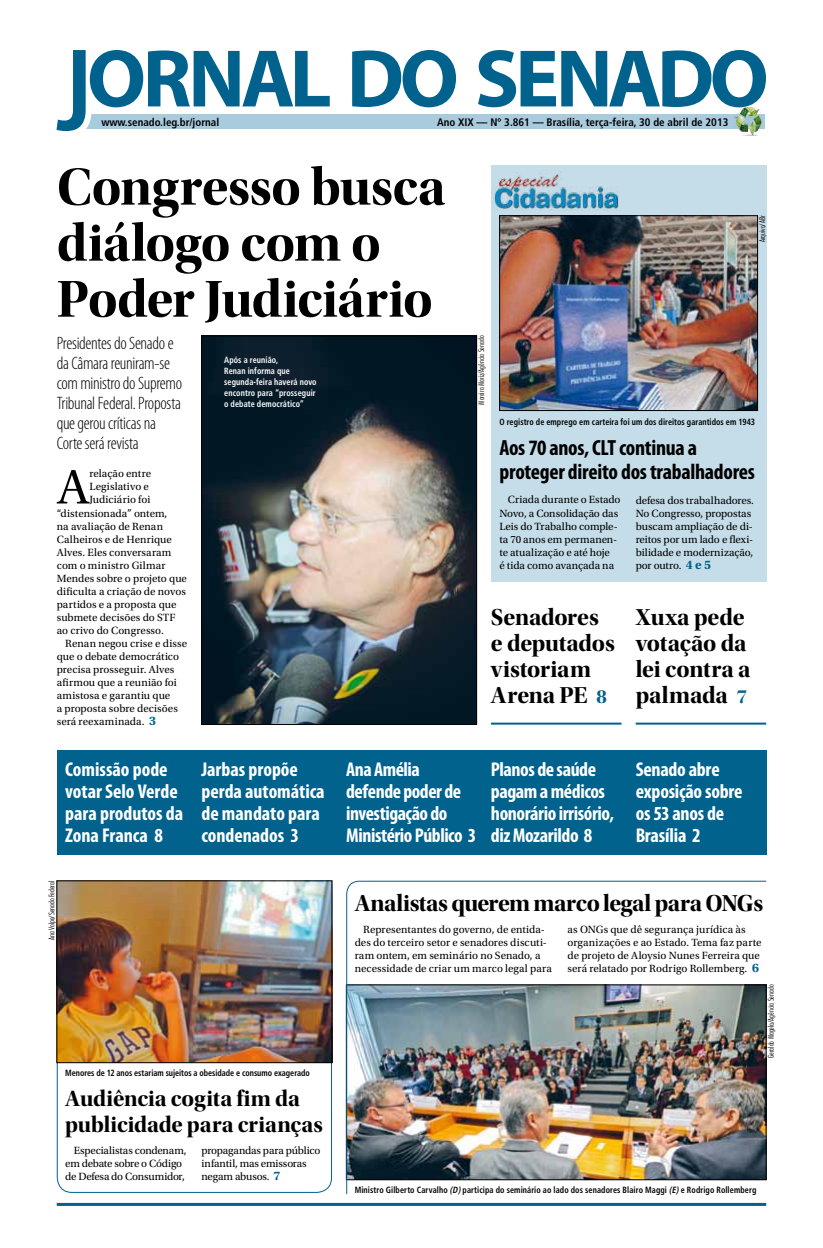
<style>
.page{position:relative;width:823px;height:1248px;background:#fff}
.page>*{position:absolute;margin:0;border:0;box-sizing:border-box;transform-origin:0 0}
.t1{font:54px/56px "Utopia Std Bold Disp";letter-spacing:-.01em;color:#000}
.t2{font:50.8px "Utopia Std";color:#000}
.t3{font:24px/26px "Utopia Std Bold Disp";letter-spacing:-.01em;color:#000}
.t4{font:23px/26px "Utopia Std Bold Disp";letter-spacing:-.005em;color:#000}
.t5{font:700 condensed 22px/24px "Myriad Pro";letter-spacing:-.015em;color:#000}
.t6{font:700 condensed 20px/22px "Myriad Pro";letter-spacing:-.015em;color:#fff}
.t7{font:300 condensed 18px/20px "Myriad Pro";letter-spacing:-.02em;color:#000}
.t8{font:11px/13px "Utopia Std";color:#000}
.t9{font:700 condensed 11px "Frutiger";color:#000}
.t10{font:11px/13px "Utopia Std";letter-spacing:-.02em;color:#000}
.t11{font:11px "Utopia Std";letter-spacing:.02em;color:#000}
.t12{font:700 condensed 9px "Frutiger";letter-spacing:.01em;color:#000;scale:.9 1}
.t13{font:700 condensed 9px/11px "Frutiger";letter-spacing:.015em;color:#fff;scale:.9 1}
.t14{font:300 condensed 8px "Futura BT";color:#000}
.s1{font-weight:700;font-size:13px;color:#00628d}
.s2{font-size:20px;color:#00628d}
.s3{font-style:italic}
</style>
<div class="page">
<hr style="left:57px;top:1202px;width:708px;height:3px;background:#00628d">
<svg style="left:56px;top:880px;width:276px;height:313px"></svg>
<img style="left:59px;top:882px;width:271px;height:178px">
<div style="left:57px;top:880px;width:275px;height:182px;border:1px solid #000"></div>
<div style="left:57px;top:750px;width:708px;height:104px;background:#00628d"></div>
<div style="left:490px;top:165px;width:275px;height:416px;background:#c5dde8"></div>
<div style="left:75px;top:115px;width:689px;height:14px;background:#a8ccdd"></div>
<img style="left:733px;top:108px;width:27px;height:27px">
<svg style="left:56px;top:50px;width:273px;height:82px"></svg>
<svg style="left:352px;top:50px;width:103px;height:57px"></svg>
<svg style="left:478px;top:50px;width:77px;height:57px"></svg>
<svg style="left:561px;top:50px;width:204px;height:57px"></svg>
<img style="left:203px;top:338px;width:271px;height:384px">
<div style="left:201px;top:336px;width:275px;height:388px;border:1px solid #000"></div>
<img style="left:501px;top:217px;width:254px;height:191px">
<div style="left:499px;top:215px;width:258px;height:195px;border:1px solid #000"></div>
<img style="left:490px;top:171px;width:129px;height:44px">
<hr style="left:490px;top:722px;width:131px;height:2px;background:#00628d">
<hr style="left:635px;top:722px;width:130px;height:2px;background:#00628d">
<img style="left:345px;top:880px;width:421px;height:314px">
<p class="t9" style="left:101px;top:116px;width:119px">www.senado.leg.br/jornal</p>
<p class="t9" style="left:437px;top:116px;width:293px">Ano XIX — Nº 3.861 — Brasília, terça-feira, 30 de abril de 2013</p>
<h1 class="t1" style="left:57px;top:159px;width:390px">Congresso busca diálogo com o<br>Poder Judiciário</h1>
<p class="t13" style="left:224px;top:355px;width:104px">Após a reunião,<br>Renan informa que segunda-feira haverá novo encontro para “prosseguir o debate democrático”</p>
<p class="t14" style="left:757px;top:242px;width:28px;rotate:-90deg">Arquivo/ABr</p>
<p class="t14" style="left:476px;top:404px;width:70px;rotate:-90deg">Moreira Mariz/Agência Senado</p>
<h3 class="t7" style="left:57px;top:333px;width:127px">Presidentes do Senado e da Câmara reuniram-se com ministro do Supremo<br>Tribunal Federal. Proposta que gerou críticas na<br>Corte será revista</h3>
<h2 class="t2" style="left:57px;top:459px;width:34px">A</h2>
<p class="t8" style="left:89px;top:467px;width:63px">relação entre</p>
<p class="t12" style="left:499px;top:417px;width:285px">O registro de emprego em carteira foi um dos direitos garantidos em 1943</p>
<h3 class="t5" style="left:499px;top:435px;width:257px">Aos 70 anos, CLT continua a proteger direito dos trabalhadores</h3>
<p class="t8" style="left:89px;top:480px;width:61px">Legislativo e</p>
<p class="t8" style="left:89px;top:493px;width:62px">Judiciário foi</p>
<p class="t8" style="left:57px;top:506px;width:112px">“distensionada” ontem,</p>
<p class="t8" style="left:57px;top:519px;width:108px">na avaliação de Renan</p>
<p class="t8" style="left:57px;top:532px;width:116px">Calheiros e de Henrique</p>
<p class="t8" style="left:57px;top:545px;width:116px">Alves. Eles conversaram</p>
<p class="t11" style="left:57px;top:559px;width:110px">com o ministro Gilmar</p>
<p class="t8" style="left:57px;top:571px;width:132px">Mendes sobre o projeto que</p>
<p class="t8" style="left:57px;top:584px;width:130px">dificulta a criação de novos</p>
<p class="t8" style="left:57px;top:597px;width:121px">partidos e a proposta que</p>
<p class="t8" style="left:57px;top:610px;width:120px">submete decisões do STF</p>
<p class="t8" style="left:57px;top:623px;width:108px">ao crivo do Congresso.</p>
<p class="t8" style="left:65px;top:636px;width:123px">Renan negou crise e disse</p>
<p class="t8" style="left:57px;top:649px;width:124px">que o debate democrático</p>
<p class="t8" style="left:57px;top:662px;width:119px">precisa prosseguir. Alves</p>
<p class="t8" style="left:57px;top:675px;width:121px">afirmou que a reunião foi</p>
<p class="t8" style="left:57px;top:688px;width:115px">amistosa e garantiu que</p>
<p class="t8" style="left:57px;top:701px;width:123px">a proposta sobre decisões</p>
<p class="t8" style="left:57px;top:714px;width:101px">será reexaminada. <span class="s1">3</span></p>
<p class="t8" style="left:499px;top:493px;width:122px;text-indent:9px">Criada durante o Estado<br>Novo, a Consolidação das<br>Leis do Trabalho comple&shy;ta 70 anos em permanen&shy;te atualização e até hoje<br>é tida como avançada na</p>
<p class="t8" style="left:635px;top:493px;width:120px">defesa dos trabalhadores.<br>No Congresso, propostas buscam ampliação de di&shy;reitos por um lado e flexi&shy;bilidade e modernização, por outro. <span class="s1">4 e 5</span></p>
<h3 class="t3" style="left:490px;top:604px;width:125px">Senadores e deputados vistoriam<br>Arena PE <span class="s2">8</span></h3>
<h3 class="t3" style="left:635px;top:604px;width:116px">Xuxa pede votação da lei contra a palmada <span class="s2">7</span></h3>
<h3 class="t6" style="left:65px;top:758px;width:119px">Comissão pode votar Selo Verde para produtos da<br>Zona Franca 8</h3>
<p class="t14" style="left:47px;top:940px;width:61px;rotate:-90deg">Ana Volpe/Senado Federal</p>
<h3 class="t6" style="left:201px;top:758px;width:125px">Jarbas propõe perda automática de mandato para condenados 3</h3>
<p class="t12" style="left:65px;top:1067px;width:273px">Menores de 12 anos estariam sujeitos a obesidade e consumo exagerado</p>
<h3 class="t4" style="left:65px;top:1085px;width:259px">Audiência cogita fim da publicidade para crianças</h3>
<p class="t10" style="left:65px;top:1143px;width:123px;text-indent:9px">Especialistas condenam, em debate sobre o Código de Defesa do Consumidor,</p>
<p class="t8" style="left:201px;top:1143px;width:120px">propagandas para público infantil, mas emissoras negam abusos. <span class="s1">7</span></p>
<h3 class="t6" style="left:346px;top:758px;width:131px">Ana Amélia defende poder de investigação do<br>Ministério Público 3</h3>
<h3 class="t6" style="left:490px;top:758px;width:124px">Planos de saúde pagam a médicos honorário irrisório, diz Mozarildo 8</h3>
<h3 class="t6" style="left:635px;top:758px;width:108px">Senado abre exposição sobre os 53 anos de<br>Brasília 2</h3>
<h3 class="t3" style="left:354px;top:890px;width:410px">Analistas querem marco legal para ONGs</h3>
<p class="t8" style="left:354px;top:922px;width:198px;text-indent:9px">Representantes do governo, de entida&shy;des do terceiro setor e senadores discuti&shy;ram ontem, em seminário no Senado, a necessidade de criar um marco legal para</p>
<p class="t8" style="left:567px;top:922px;width:195px">as ONGs que dê segurança jurídica às organizações e ao Estado. Tema faz parte de projeto de Aloysio Nunes Ferreira que será relatado por Rodrigo Rollemberg. <span class="s1">6</span></p>
<p class="t14" style="left:765px;top:1057px;width:75px;rotate:-90deg">Geraldo Magela/Agência Senado</p>
<p class="t12" style="left:354px;top:1184px;width:447px">Ministro Gilberto Carvalho <span class="s3">(D)</span>participa do seminário ao lado dos senadores Blairo Maggi <span class="s3">(E)</span>e Rodrigo Rollemberg</p>
</div>
